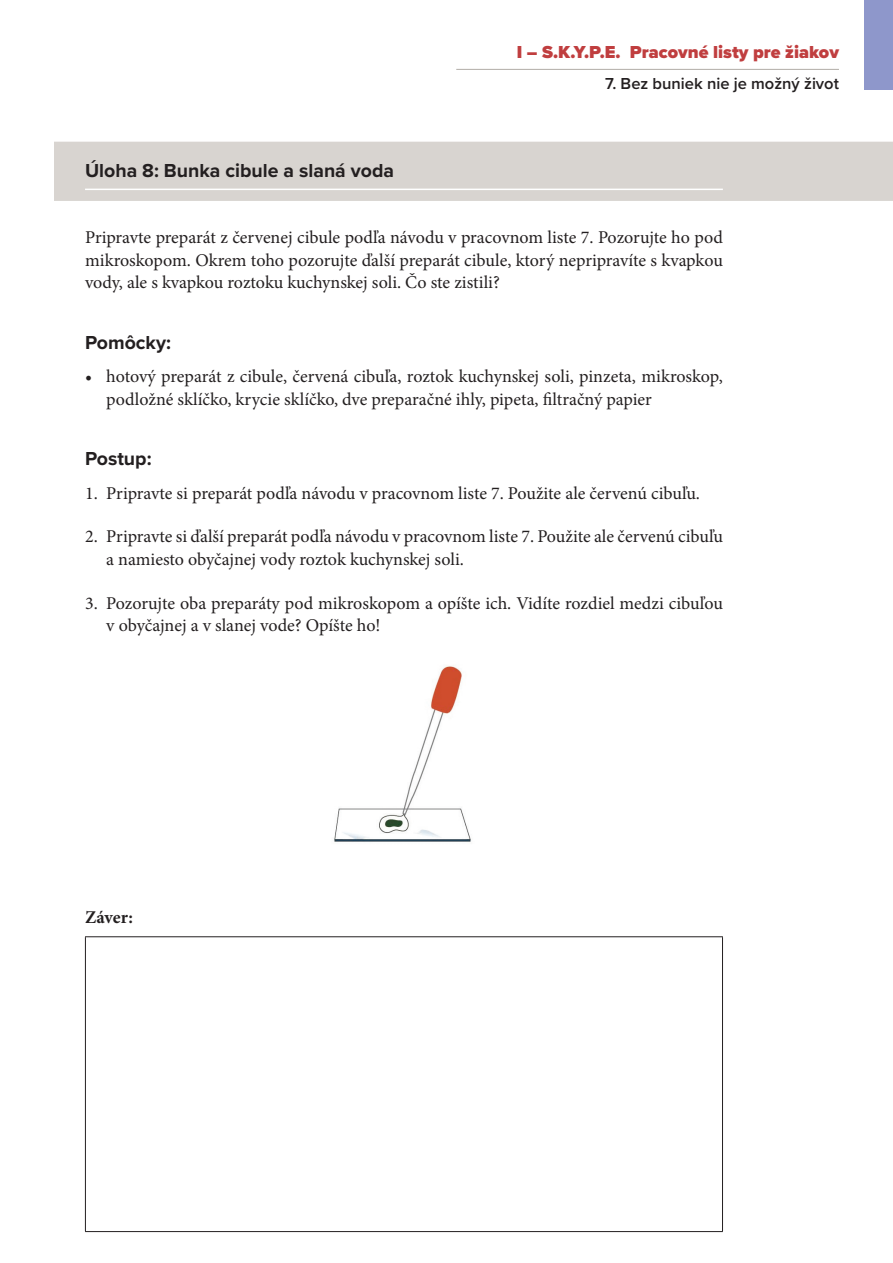
<style>
.page{position:relative;width:893px;height:1263px;background:#fff}
.page>*{position:absolute;margin:0;border:0;box-sizing:border-box;transform-origin:0 0}
.t1{font:700 19.5px "Proxima Nova";color:#231f20}
.t2{font:18px/22.5px "Minion Pro";letter-spacing:-.005em;color:#231f20}
.t3{font:900 18px "Proxima Nova";color:#c03e3f}
.t4{font:700 18px "Minion Pro";letter-spacing:-.005em;color:#231f20}
.t5{font:600 16.5px "Proxima Nova";color:#231f20}
</style>
<div class="page">
<hr style="left:456px;top:69px;width:383px;height:1px;background:#b1ada7">
<div style="left:864px;top:0;width:29px;height:89px;background:#8e97cb"></div>
<div style="left:54px;top:142px;width:839px;height:59px;background:#d8d4d0"></div>
<hr style="left:85px;top:189px;width:638px;height:1px;background:#fff">
<img style="left:334px;top:666px;width:137px;height:176px">
<hr style="left:85px;top:936px;width:638px;height:1px;background:#231f20">
<hr style="left:85px;top:937px;width:1px;height:294px;background:#231f20">
<hr style="left:722px;top:937px;width:1px;height:294px;background:#231f20">
<hr style="left:85px;top:1231px;width:638px;height:1px;background:#231f20">
<p class="t1" style="left:85px;top:156px;width:311px">Úloha 8: Bunka cibule a slaná voda</p>
<p class="t3" style="left:517px;top:38px;width:324px">I – S.K.Y.P.E. Pracovné listy pre žiakov</p>
<p class="t5" style="left:605px;top:71px;width:235px">7. Bez buniek nie je možný život</p>
<p class="t2" style="left:85px;top:226px;width:639px;text-align:justify">Pripravte preparát z červenej cibule podľa návodu v pracovnom liste 7. Pozorujte ho pod mikroskopom. Okrem toho pozorujte ďalší preparát cibule, ktorý nepripravíte s kvapkou vody, ale s kvapkou roztoku kuchynskej soli. Čo ste zistili?</p>
<p class="t1" style="left:85px;top:328px;width:87px">Pomôcky:</p>
<p class="t2" style="left:106px;top:365px;width:618px;text-indent:-21px">• hotový preparát z cibule, červená cibuľa, roztok kuchynskej soli, pinzeta, mikroskop, podložné sklíčko, krycie sklíčko, dve preparačné ihly, pipeta, filtračný papier</p>
<p class="t1" style="left:85px;top:444px;width:68px">Postup:</p>
<p class="t2" style="left:85px;top:482px;width:616px">1. Pripravte si preparát podľa návodu v pracovnom liste 7. Použite ale červenú cibuľu.</p>
<p class="t2" style="left:106px;top:525px;width:618px;text-indent:-21px">2. Pripravte si ďalší preparát podľa návodu v pracovnom liste 7. Použite ale červenú cibuľu a namiesto obyčajnej vody roztok kuchynskej soli.</p>
<p class="t2" style="left:106px;top:592px;width:618px;text-indent:-21px">3. Pozorujte oba preparáty pod mikroskopom a opíšte ich. Vidíte rozdiel medzi cibuľou v obyčajnej a v slanej vode? Opíšte ho!</p>
<p class="t4" style="left:85px;top:905px;width:49px">Záver:</p>
</div>
